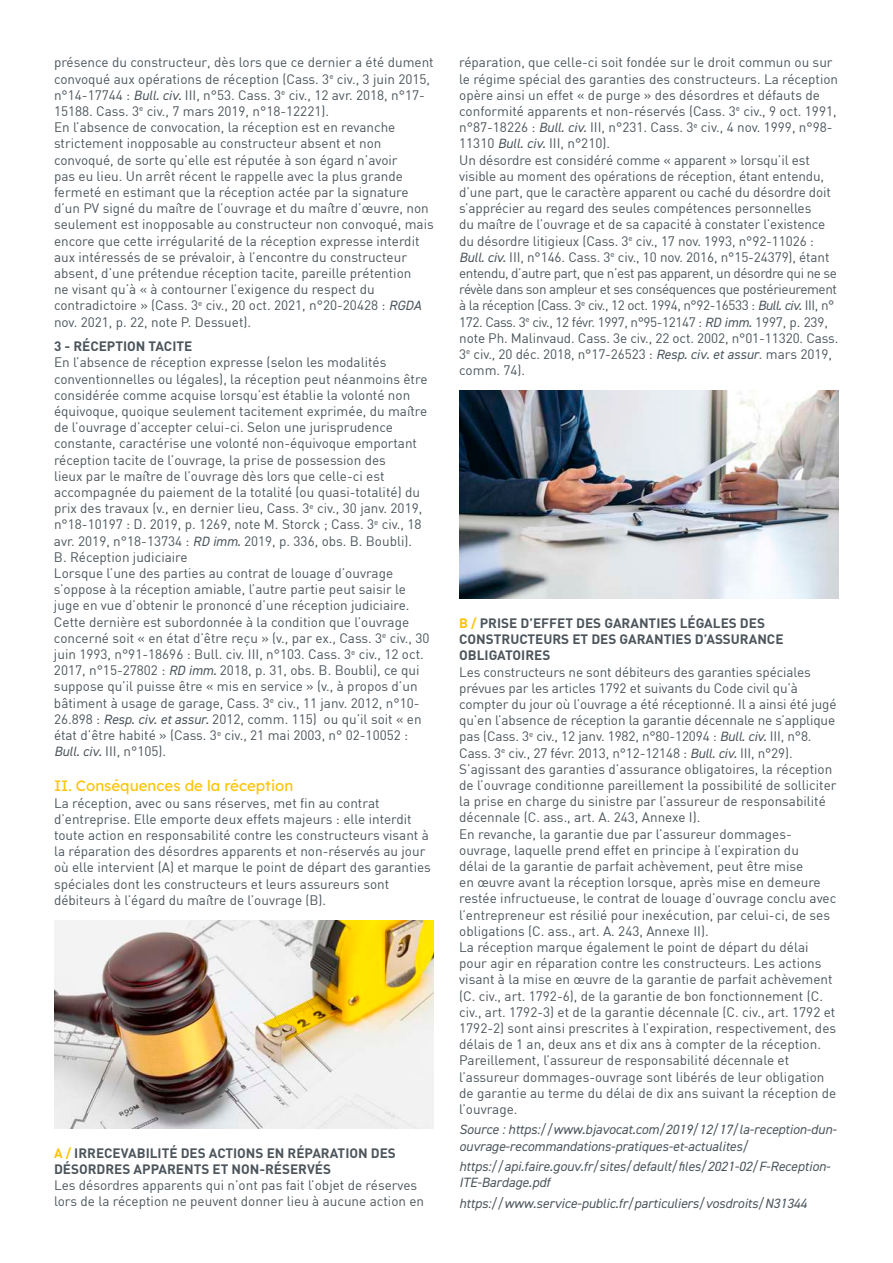
<style>
.page{position:relative;width:893px;height:1263px;background:#fff}
.page>*{position:absolute;margin:0;border:0;box-sizing:border-box;transform-origin:0 0}
.t1{font:15px "Lexend Deca";color:#fcc409}
.t2{font:13.5px/16.2px "DIN";color:#4c555c}
.t3{font:italic 13.5px/16.2px "DIN2014";color:#4c555c}
.t4{font:700 13.5px/16.2px "DIN";color:#4c555c}
.s1{font-family:"DIN2014";font-style:italic}
.s2{color:#fcc409}
</style>
<div class="page">
<img style="left:54px;top:920px;width:380px;height:208px">
<img style="left:459px;top:391px;width:380px;height:208px">
<p class="t2" style="left:54px;top:54px;width:381px">présence du constructeur, dès lors que ce dernier a été dument convoqué aux opérations de réception (Cass. 3<sup>e</sup> civ., 3 juin 2015, n°14-17744 : <span class="s1">Bull. civ.</span> III, n°53. Cass. 3<sup>e</sup> civ., 12 avr. 2018, n°17- 15188. Cass. 3<sup>e</sup> civ., 7 mars 2019, n°18-12221).<br>En l’absence de convocation, la réception est en revanche strictement inopposable au constructeur absent et non convoqué, de sorte qu’elle est réputée à son égard n’avoir<br>pas eu lieu. Un arrêt récent le rappelle avec la plus grande fermeté en estimant que la réception actée par la signature d’un PV signé du maître de l’ouvrage et du maître d’œuvre, non seulement est inopposable au constructeur non convoqué, mais encore que cette irrégularité de la réception expresse interdit aux intéressés de se prévaloir, à l’encontre du constructeur absent, d’une prétendue réception tacite, pareille prétention<br>ne visant qu’à « à contourner l’exigence du respect du contradictoire » (Cass. 3<sup>e</sup> civ., 20 oct. 2021, n°20-20428 : <span class="s1">RGDA </span>nov. 2021, p. 22, note P. Dessuet).</p>
<p class="t4" style="left:54px;top:338px;width:140px">3 - RÉCEPTION TACITE</p>
<p class="t2" style="left:54px;top:354px;width:377px">En l’absence de réception expresse (selon les modalités conventionnelles ou légales), la réception peut néanmoins être considérée comme acquise lorsqu’est établie la volonté non équivoque, quoique seulement tacitement exprimée, du maître de l’ouvrage d’accepter celui-ci. Selon une jurisprudence constante, caractérise une volonté non-équivoque emportant réception tacite de l’ouvrage, la prise de possession des<br>lieux par le maître de l’ouvrage dès lors que celle-ci est accompagnée du paiement de la totalité (ou quasi-totalité) du prix des travaux (v., en dernier lieu, Cass. 3<sup>e</sup> civ., 30 janv. 2019, n°18-10197 : D. 2019, p. 1269, note M. Storck ; Cass. 3<sup>e</sup> civ., 18 avr. 2019, n°18-13734 : <span class="s1">RD imm.</span> 2019, p. 336, obs. B. Boubli).<br>B. Réception judiciaire<br>Lorsque l’une des parties au contrat de louage d’ouvrage s’oppose à la réception amiable, l’autre partie peut saisir le juge en vue d’obtenir le prononcé d’une réception judiciaire.<br>Cette dernière est subordonnée à la condition que l’ouvrage concerné soit « en état d’être reçu » (v., par ex., Cass. 3<sup>e</sup> civ., 30 juin 1993, n°91-18696 : Bull. civ. III, n°103. Cass. 3<sup>e</sup> civ., 12 oct.<br>2017, n°15-27802 : <span class="s1">RD imm.</span> 2018, p. 31, obs. B. Boubli), ce qui suppose qu’il puisse être « mis en service » (v., à propos d’un bâtiment à usage de garage, Cass. 3<sup>e</sup> civ., 11 janv. 2012, n°10- 26.898 : <span class="s1">Resp. civ. et assur.</span> 2012, comm. 115) ou qu’il soit « en état d’être habité » (Cass. 3<sup>e</sup> civ., 21 mai 2003, n° 02-10052 :<br><span class="s1">Bull. civ.</span> III, n°105).</p>
<p class="t1" style="left:54px;top:773px;width:241px">II. Conséquences de la réception</p>
<p class="t2" style="left:54px;top:794px;width:378px">La réception, avec ou sans réserves, met fin au contrat d’entreprise. Elle emporte deux effets majeurs : elle interdit toute action en responsabilité contre les constructeurs visant à la réparation des désordres apparents et non-réservés au jour où elle intervient (A) et marque le point de départ des garanties spéciales dont les constructeurs et leurs assureurs sont débiteurs à l’égard du maître de l’ouvrage (B).</p>
<p class="t4" style="left:54px;top:1144px;width:343px"><span class="s2">A /</span> IRRECEVABILITÉ DES ACTIONS EN RÉPARATION DES<br>DÉSORDRES APPARENTS ET NON-RÉSERVÉS</p>
<p class="t2" style="left:54px;top:1177px;width:372px">Les désordres apparents qui n’ont pas fait l’objet de réserves lors de la réception ne peuvent donner lieu à aucune action en</p>
<p class="t2" style="left:459px;top:54px;width:381px">réparation, que celle-ci soit fondée sur le droit commun ou sur le régime spécial des garanties des constructeurs. La réception opère ainsi un effet « de purge » des désordres et défauts de conformité apparents et non-réservés (Cass. 3<sup>e</sup> civ., 9 oct. 1991, n°87-18226 : <span class="s1">Bull. civ.</span> III, n°231. Cass. 3<sup>e</sup> civ., 4 nov. 1999, n°98- 11310 <span class="s1">Bull. civ.</span> III, n°210).<br>Un désordre est considéré comme « apparent » lorsqu’il est visible au moment des opérations de réception, étant entendu, d’une part, que le caractère apparent ou caché du désordre doit s’apprécier au regard des seules compétences personnelles<br>du maître de l’ouvrage et de sa capacité à constater l’existence du désordre litigieux (Cass. 3<sup>e</sup> civ., 17 nov. 1993, n°92-11026 :<br><span class="s1">Bull. civ.</span> III, n°146. Cass. 3<sup>e</sup> civ., 10 nov. 2016, n°15-24379), étant entendu, d’autre part, que n’est pas apparent, un désordre qui ne se révèle dans son ampleur et ses conséquences que postérieurement à la réception (Cass. 3<sup>e</sup> civ., 12 oct. 1994, n°92-16533 : <span class="s1">Bull. civ.</span> III, n° 172. Cass. 3<sup>e</sup> civ., 12 févr. 1997, n°95-12147 : <span class="s1">RD imm.</span> 1997, p. 239, note Ph. Malinvaud. Cass. 3e civ., 22 oct. 2002, n°01-11320. Cass.<br>3<sup>e</sup> civ., 20 déc. 2018, n°17-26523 : <span class="s1">Resp. civ. et assur</span>. mars 2019, comm. 74).</p>
<p class="t4" style="left:459px;top:614px;width:326px"><span class="s2">B /</span> PRISE D’EFFET DES GARANTIES LÉGALES DES<br>CONSTRUCTEURS ET DES GARANTIES D’ASSURANCE<br>OBLIGATOIRES</p>
<p class="t2" style="left:459px;top:663px;width:379px">Les constructeurs ne sont débiteurs des garanties spéciales prévues par les articles 1792 et suivants du Code civil qu’à compter du jour où l’ouvrage a été réceptionné. Il a ainsi été jugé qu’en l’absence de réception la garantie décennale ne s’applique pas (Cass. 3<sup>e</sup> civ., 12 janv. 1982, n°80-12094 : <span class="s1">Bull. civ.</span> III, n°8.<br>Cass. 3<sup>e</sup> civ., 27 févr. 2013, n°12-12148 : <span class="s1">Bull. civ.</span> III, n°29).<br>S’agissant des garanties d’assurance obligatoires, la réception de l’ouvrage conditionne pareillement la possibilité de solliciter la prise en charge du sinistre par l’assureur de responsabilité décennale (C. ass., art. A. 243, Annexe I).<br>En revanche, la garantie due par l’assureur dommages&shy;ouvrage, laquelle prend effet en principe à l’expiration du<br>délai de la garantie de parfait achèvement, peut être mise<br>en œuvre avant la réception lorsque, après mise en demeure restée infructueuse, le contrat de louage d’ouvrage conclu avec l’entrepreneur est résilié pour inexécution, par celui-ci, de ses obligations (C. ass., art. A. 243, Annexe II).<br>La réception marque également le point de départ du délai pour agir en réparation contre les constructeurs. Les actions visant à la mise en œuvre de la garantie de parfait achèvement (C. civ., art. 1792-6), de la garantie de bon fonctionnement (C. civ., art. 1792-3) et de la garantie décennale (C. civ., art. 1792 et 1792-2) sont ainsi prescrites à l’expiration, respectivement, des délais de 1 an, deux ans et dix ans à compter de la réception.<br>Pareillement, l’assureur de responsabilité décennale et l’assureur dommages-ouvrage sont libérés de leur obligation de garantie au terme du délai de dix ans suivant la réception de l’ouvrage.</p>
<p class="t3" style="left:459px;top:1121px;width:379px">Source : https://www.bjavocat.com/2019/12/17/la-reception-dun&shy;ouvrage-recommandations-pratiques-et-actualites/</p>
<p class="t3" style="left:459px;top:1158px;width:373px">https://api.faire.gouv.fr/sites/default/files/2021-02/F-Reception-<br>ITE-Bardage.pdf</p>
<p class="t3" style="left:459px;top:1195px;width:349px">https://www.service-public.fr/particuliers/vosdroits/N31344</p>
</div>
